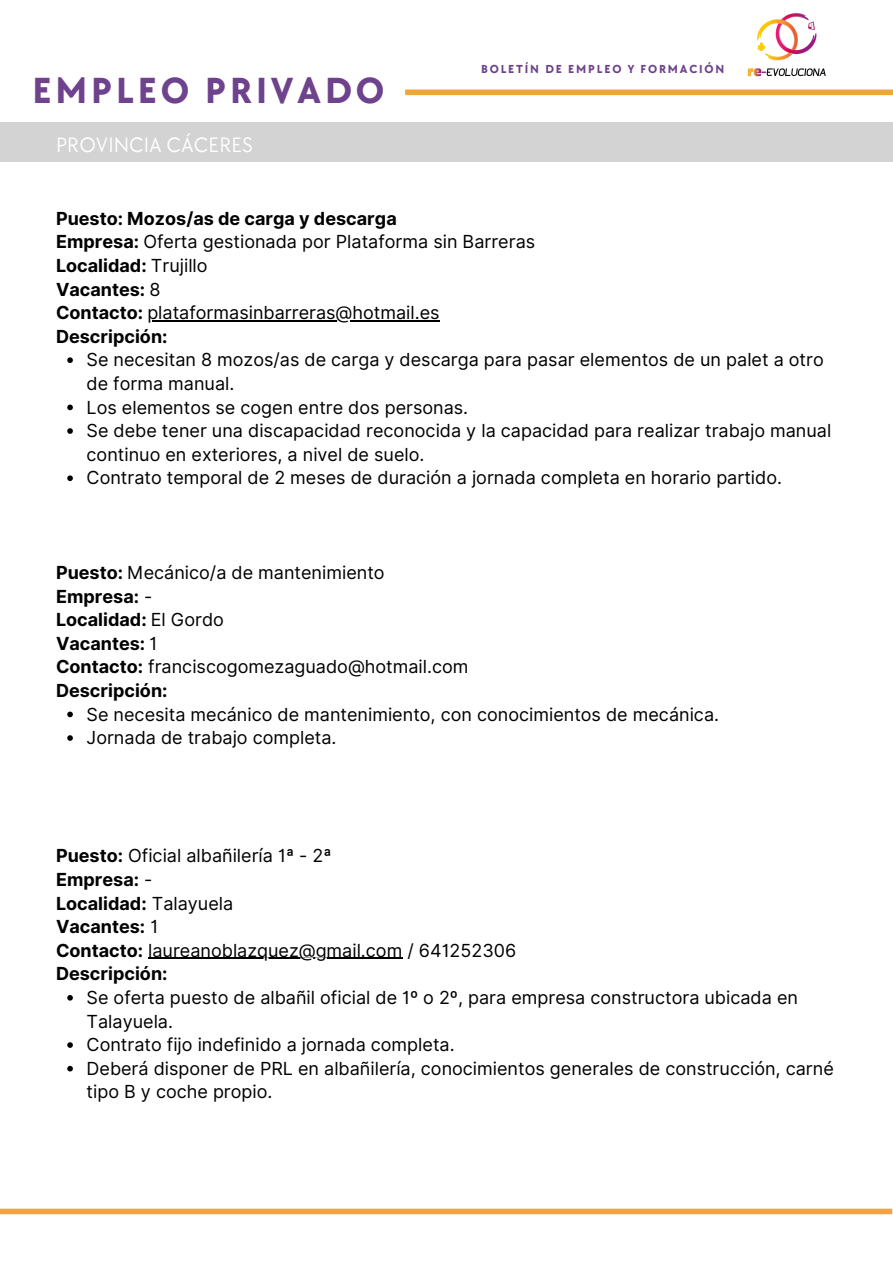
<style>
.page{position:relative;width:893px;height:1264px;background:#fff}
.page>*{position:absolute;margin:0;border:0;box-sizing:border-box;transform-origin:0 0}
.t1{font:700 37.5px "TT Chocolates";letter-spacing:.1em;color:#6e428d}
.t2{font:21.45px "TT Chocolates";color:#fff}
.t3{font:18px/23.5px "Inter";color:#000}
.t4{font:700 12px "TT Chocolates";letter-spacing:.15em;color:#6e428d}
.s1{font-weight:700}
</style>
<div class="page">
<div style="left:0;top:122px;width:892px;height:40px;background:#d4d3d3"></div>
<div style="left:0;top:1208px;width:892px;height:6px;background:#f1a738"></div>
<svg style="left:67px;top:357px;width:6px;height:6px"></svg>
<svg style="left:67px;top:404px;width:6px;height:6px"></svg>
<svg style="left:67px;top:428px;width:6px;height:6px"></svg>
<svg style="left:67px;top:475px;width:6px;height:6px"></svg>
<svg style="left:67px;top:711px;width:6px;height:6px"></svg>
<svg style="left:67px;top:735px;width:6px;height:5px"></svg>
<svg style="left:67px;top:995px;width:6px;height:5px"></svg>
<svg style="left:67px;top:1042px;width:6px;height:5px"></svg>
<svg style="left:67px;top:1065px;width:6px;height:6px"></svg>
<hr style="left:147px;top:320px;width:292px;height:1px;background:#000">
<hr style="left:148px;top:957px;width:254px;height:2px;background:#000">
<div style="left:405px;top:89px;width:487px;height:6px;background:#f1a738"></div>
<img style="left:747px;top:13px;width:79px;height:64px">
<h1 class="t1" style="left:33px;top:69px;width:353px">EMPLEO PRIVADO</h1>
<p class="t2" style="left:56px;top:132px;width:198px">PROVINCIA CÁCERES</p>
<p class="t4" style="left:481px;top:63px;width:245px">BOLETÍN DE EMPLEO Y FORMACIÓN</p>
<p class="t3" style="left:56px;top:206px;width:480px"><span class="s1">Puesto: Mozos/as de carga y descarga<br>Empresa:</span> Oferta gestionada por Plataforma sin Barreras<br><span class="s1">Localidad:</span> Trujillo<br><span class="s1">Vacantes:</span> 8<br><span class="s1">Contacto:</span> plataformasinbarreras@hotmail.es<br><span class="s1">Descripción:</span></p>
<p class="t3" style="left:87px;top:348px;width:746px">Se necesitan 8 mozos/as de carga y descarga para pasar elementos de un palet a otro de forma manual.<br>Los elementos se cogen entre dos personas.<br>Se debe tener una discapacidad reconocida y la capacidad para realizar trabajo manual continuo en exteriores, a nivel de suelo.<br>Contrato temporal de 2 meses de duración a jornada completa en horario partido.</p>
<p class="t3" style="left:56px;top:560px;width:414px"><span class="s1">Puesto:</span> Mecánico/a de mantenimiento<br><span class="s1">Empresa:</span> -<br><span class="s1">Localidad:</span> El Gordo<br><span class="s1">Vacantes:</span> 1<br><span class="s1">Contacto:</span> franciscogomezaguado@hotmail.com<br><span class="s1">Descripción:</span></p>
<p class="t3" style="left:87px;top:702px;width:634px">Se necesita mecánico de mantenimiento, con conocimientos de mecánica.<br>Jornada de trabajo completa.</p>
<p class="t3" style="left:56px;top:844px;width:461px"><span class="s1">Puesto:</span> Oficial albañilería 1ª - 2ª<br><span class="s1">Empresa:</span> -<br><span class="s1">Localidad:</span> Talayuela<br><span class="s1">Vacantes:</span> 1<br><span class="s1">Contacto:</span> laureanoblazquez@gmail.com / 641252306<br><span class="s1">Descripción:</span></p>
<p class="t3" style="left:87px;top:985px;width:748px">Se oferta puesto de albañil oficial de 1º o 2º, para empresa constructora ubicada en Talayuela.<br>Contrato fijo indefinido a jornada completa.<br>Deberá disponer de PRL en albañilería, conocimientos generales de construcción, carné tipo B y coche propio.</p>
</div>
